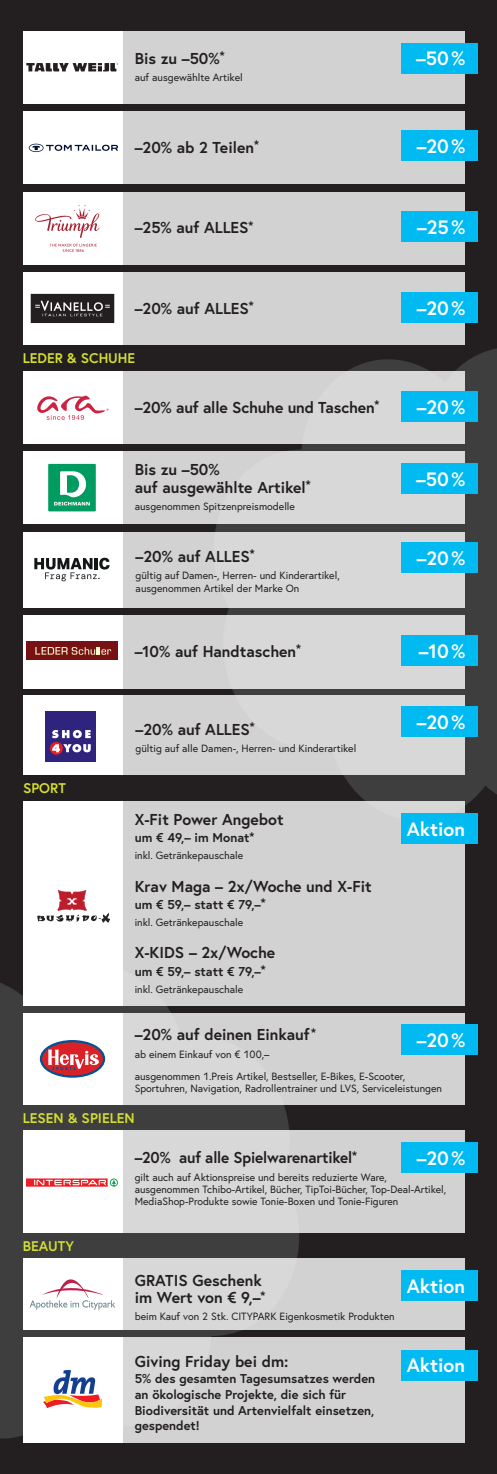
<style>
.page{position:relative;width:497px;height:1474px;background:#fff}
.page>*{position:absolute;margin:0;border:0;box-sizing:border-box;transform-origin:0 0}
.t1{font:700 19.25px "Europa";color:#fff}
.t2{font:700 15.75px/17.5px "Europa";color:#231f20}
.t3{font:700 14px "Europa";color:#d5df2e}
.t4{font:700 12.78px/15.8px "Europa";color:#231f20}
.t5{font:10.5px/12.2px "Europa";color:#231f20}
.s1{font-size:12.25px}
</style>
<div class="page">
<div style="left:0;top:0;width:496px;height:1473px;background:#231f20"></div>
<svg style="left:208px;top:343px;width:288px;height:481px;fill:#3e3e3f"></svg>
<svg style="left:0;top:983px;width:304px;height:456px;background:#404041"></svg>
<div style="left:23px;top:1130px;width:441px;height:102px;background:#d8d8d8"></div>
<div style="left:401px;top:1142px;width:76px;height:30px;background:#00baf1"></div>
<div style="left:23px;top:1130px;width:99px;height:102px;background:#fff"></div>
<div style="left:26px;top:1178px;width:81px;height:8px;background:#ee1d23"></div>
<svg style="left:34px;top:1178px;width:84px;height:8px"></svg>
<div style="left:23px;top:191px;width:441px;height:73px;background:#d3d2d2"></div>
<div style="left:401px;top:211px;width:76px;height:30px;background:#00baf1"></div>
<div style="left:23px;top:191px;width:99px;height:73px;background:#fff"></div>
<svg style="left:35px;top:205px;width:64px;height:33px"></svg>
<svg style="left:50px;top:244px;width:47px;height:8px"></svg>
<div style="left:23px;top:272px;width:441px;height:73px;background:#d3d2d2"></div>
<div style="left:401px;top:293px;width:76px;height:30px;background:#00baf1"></div>
<div style="left:23px;top:272px;width:99px;height:73px;background:#fff"></div>
<svg style="left:31px;top:294px;width:83px;height:29px;background:#393636"></svg>
<div style="left:23px;top:31px;width:441px;height:73px;background:#d3d2d2"></div>
<div style="left:401px;top:43px;width:76px;height:30px;background:#00baf1"></div>
<div style="left:23px;top:31px;width:99px;height:73px;background:#fff"></div>
<svg style="left:26px;top:63px;width:92px;height:8px"></svg>
<div style="left:23px;top:111px;width:441px;height:73px;background:#d3d2d2"></div>
<div style="left:401px;top:131px;width:76px;height:30px;background:#00baf1"></div>
<div style="left:23px;top:111px;width:99px;height:73px;background:#fff"></div>
<svg style="left:29px;top:144px;width:89px;height:8px"></svg>
<div style="left:23px;top:371px;width:441px;height:73px;background:#d3d2d2"></div>
<div style="left:401px;top:391px;width:76px;height:31px;background:#00baf1"></div>
<div style="left:23px;top:371px;width:99px;height:73px;background:#fff"></div>
<svg style="left:37px;top:395px;width:72px;height:25px"></svg>
<div style="left:23px;top:451px;width:441px;height:73px;background:#d8d8d8"></div>
<div style="left:401px;top:463px;width:76px;height:30px;background:#00baf1"></div>
<div style="left:23px;top:451px;width:99px;height:73px;background:#fff"></div>
<div style="left:48px;top:464px;width:48px;height:47px;background:#009b61"></div>
<svg style="left:54px;top:471px;width:36px;height:34px"></svg>
<div style="left:23px;top:615px;width:441px;height:73px;background:#d8d8d8"></div>
<div style="left:401px;top:635px;width:76px;height:31px;background:#00baf1"></div>
<div style="left:23px;top:615px;width:99px;height:73px;background:#fff"></div>
<div style="left:26px;top:641px;width:92px;height:19px;background:#781113"></div>
<svg style="left:35px;top:647px;width:76px;height:7px"></svg>
<div style="left:23px;top:531px;width:441px;height:76px;background:#d8d8d8"></div>
<div style="left:401px;top:542px;width:76px;height:30px;background:#00baf1"></div>
<div style="left:23px;top:531px;width:99px;height:76px;background:#fff"></div>
<svg style="left:34px;top:557px;width:75px;height:24px"></svg>
<div style="left:23px;top:695px;width:441px;height:80px;background:#d3d2d2"></div>
<div style="left:401px;top:706px;width:76px;height:31px;background:#00baf1"></div>
<div style="left:23px;top:695px;width:99px;height:80px;background:#fff"></div>
<div style="left:45px;top:711px;width:51px;height:50px;background:#2e247d"></div>
<svg style="left:50px;top:742px;width:13px;height:12px"></svg>
<svg style="left:52px;top:744px;width:39px;height:8px"></svg>
<svg style="left:52px;top:730px;width:39px;height:8px"></svg>
<div style="left:23px;top:1258px;width:441px;height:72px;background:#d6d6d8"></div>
<div style="left:401px;top:1270px;width:76px;height:30px;background:#00baf1"></div>
<div style="left:23px;top:1258px;width:99px;height:72px;background:#fff"></div>
<svg style="left:30px;top:1279px;width:85px;height:30px"></svg>
<div style="left:23px;top:1337px;width:441px;height:106px;background:#d3d2d2"></div>
<div style="left:401px;top:1349px;width:76px;height:30px;background:#00baf1"></div>
<div style="left:23px;top:1337px;width:99px;height:106px;background:#fff"></div>
<svg style="left:43px;top:1370px;width:59px;height:38px"></svg>
<div style="left:23px;top:1012px;width:441px;height:92px;background:#d3d2d2"></div>
<div style="left:401px;top:1024px;width:76px;height:31px;background:#00baf1"></div>
<div style="left:23px;top:1012px;width:99px;height:92px;background:#fff"></div>
<div style="left:40px;top:1040px;width:65px;height:37px;border:5px solid #005495;border-radius:50%"></div>
<div style="left:42px;top:1042px;width:61px;height:33px;background:#da2128;border-radius:50%"></div>
<svg style="left:48px;top:1049px;width:51px;height:21px"></svg>
<div style="left:23px;top:801px;width:441px;height:204px;background:#d3d2d2"></div>
<div style="left:401px;top:813px;width:76px;height:30px;background:#00baf1"></div>
<div style="left:23px;top:801px;width:99px;height:204px;background:#fff"></div>
<svg style="left:37px;top:890px;width:73px;height:33px"></svg>
<h2 class="t2" style="left:135px;top:49px;width:91px">Bis zu –50%<sup>*</sup></h2>
<p class="t5" style="left:135px;top:71px;width:109px">auf ausgewählte Artikel</p>
<h1 class="t1" style="left:415px;top:46px;width:50px">–50%</h1>
<h2 class="t2" style="left:135px;top:138px;width:125px">–20% ab 2 Teilen<sup>*</sup></h2>
<h1 class="t1" style="left:416px;top:133px;width:50px">–20%</h1>
<h2 class="t2" style="left:135px;top:219px;width:120px">–25% auf ALLES<sup>*</sup></h2>
<h1 class="t1" style="left:416px;top:214px;width:49px">–25%</h1>
<h2 class="t2" style="left:135px;top:299px;width:120px">–20% auf ALLES<sup>*</sup></h2>
<h1 class="t1" style="left:416px;top:295px;width:50px">–20%</h1>
<h3 class="t3" style="left:23px;top:349px;width:114px">LEDER &amp; SCHUHE</h3>
<h2 class="t2" style="left:135px;top:398px;width:246px">–20% auf alle Schuhe und Taschen<sup>*</sup></h2>
<h1 class="t1" style="left:416px;top:394px;width:50px">–20%</h1>
<h2 class="t2" style="left:135px;top:460px;width:177px">Bis zu –50%<br>auf ausgewählte Artikel<sup>*</sup></h2>
<p class="t5" style="left:135px;top:500px;width:162px">ausgenommen Spitzenpreismodelle</p>
<h2 class="t2" style="left:135px;top:547px;width:120px">–20% auf ALLES<sup>*</sup></h2>
<p class="t5" style="left:135px;top:569px;width:205px">gültig auf Damen-, Herren- und Kinderartikel, ausgenommen Artikel der Marke On</p>
<h1 class="t1" style="left:415px;top:466px;width:50px">–50%</h1>
<h1 class="t1" style="left:416px;top:545px;width:50px">–20%</h1>
<h2 class="t2" style="left:135px;top:642px;width:168px">–10% auf Handtaschen<sup>*</sup></h2>
<h1 class="t1" style="left:418px;top:638px;width:48px">–10%</h1>
<h3 class="t3" style="left:23px;top:779px;width:44px">SPORT</h3>
<h2 class="t2" style="left:135px;top:719px;width:120px">–20% auf ALLES<sup>*</sup></h2>
<p class="t5" style="left:135px;top:742px;width:222px">gültig auf alle Damen-, Herren- und Kinderartikel</p>
<h2 class="t2" style="left:135px;top:810px;width:150px">X-Fit Power Angebot</h2>
<p class="t4" style="left:135px;top:829px;width:121px">um € 49,– im Monat<span class="s1">*</span></p>
<p class="t5" style="left:135px;top:849px;width:110px">inkl. Getränkepauschale</p>
<h2 class="t2" style="left:135px;top:876px;width:238px">Krav Maga – 2x/Woche und X-Fit</h2>
<p class="t4" style="left:135px;top:896px;width:132px">um € 59,– statt € 79,–<span class="s1">*</span></p>
<p class="t5" style="left:135px;top:915px;width:110px">inkl. Getränkepauschale</p>
<h2 class="t2" style="left:135px;top:943px;width:142px">X-KIDS – 2x/Woche</h2>
<p class="t4" style="left:135px;top:963px;width:132px">um € 59,– statt € 79,–<span class="s1">*</span></p>
<p class="t5" style="left:135px;top:983px;width:110px">inkl. Getränkepauschale</p>
<h1 class="t1" style="left:416px;top:709px;width:50px">–20%</h1>
<h1 class="t1" style="left:406px;top:815px;width:60px">Aktion</h1>
<h2 class="t2" style="left:135px;top:1025px;width:183px">–20% auf deinen Einkauf <sup>*</sup></h2>
<p class="t5" style="left:135px;top:1042px;width:271px;line-height:22.2px">ab einem Einkauf von € 100,–<br>ausgenommen 1.Preis Artikel, Bestseller, E-Bikes, E-Scooter,</p>
<p class="t5" style="left:135px;top:1082px;width:308px">Sportuhren, Navigation, Radrollentrainer und LVS, Serviceleistungen</p>
<h1 class="t1" style="left:416px;top:1027px;width:50px">–20%</h1>
<h3 class="t3" style="left:23px;top:1108px;width:113px">LESEN &amp; SPIELEN</h3>
<h3 class="t3" style="left:23px;top:1236px;width:53px">BEAUTY</h3>
<h1 class="t1" style="left:416px;top:1145px;width:50px">–20%</h1>
<h2 class="t2" style="left:135px;top:1148px;width:223px">–20% auf alle Spielwarenartikel<sup>*</sup></h2>
<p class="t5" style="left:135px;top:1170px;width:312px">gilt auch auf Aktionspreise und bereits reduzierte Ware, ausgenommen Tchibo-Artikel, Bücher, TipToi-Bücher, Top-Deal-Artikel,<br>MediaShop-Produkte sowie Tonie-Boxen und Tonie-Figuren</p>
<h2 class="t2" style="left:135px;top:1270px;width:132px">GRATIS Geschenk im Wert von € 9,–<sup>*</sup></h2>
<p class="t5" style="left:135px;top:1310px;width:261px">beim Kauf von 2 Stk. CITYPARK Eigenkosmetik Produkten</p>
<h1 class="t1" style="left:406px;top:1273px;width:60px">Aktion</h1>
<h2 class="t2" style="left:135px;top:1352px;width:155px">Giving Friday bei dm:</h2>
<p class="t4" style="left:134px;top:1370px;width:242px">5% des gesamten Tagesumsatzes werden an ökologische Projekte, die sich für Biodiversität und Artenvielfalt einsetzen, gespendet!</p>
<h1 class="t1" style="left:406px;top:1352px;width:60px">Aktion</h1>
</div>
